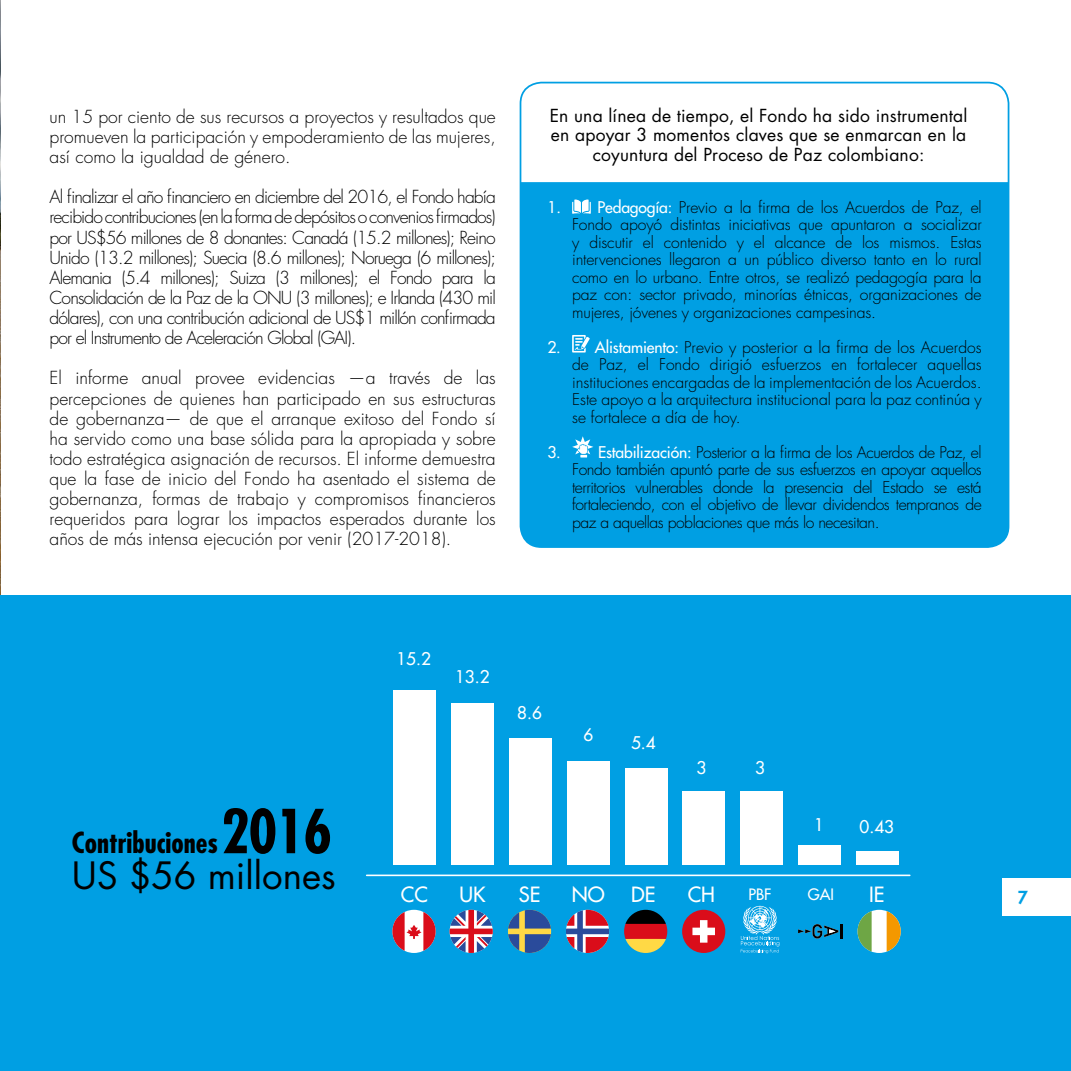
<style>
.page{position:relative;width:1071px;height:1071px;background:#fff}
.page>*{position:absolute;margin:0;border:0;box-sizing:border-box;transform-origin:0 0}
.t1{font:700 condensed 58.98px "Futura Std";color:#000}
.t2{font:36.57px "Futura Std";color:#000}
.t3{font:700 condensed 28.35px "Futura Std";color:#000}
.t4{font:500 20.47px "Futura Std";color:#fff}
.t5{font:300 17.5px/20.1px "Futura Std";color:#000;text-align:justify}
.t6{font:17.5px/19.2px "Futura Std";letter-spacing:.01em;color:#000;text-align:center}
.t7{font:800 17.5px "Futura Std";color:#009fe3}
.t8{font:500 16.97px "Futura Std";color:#fff}
.t9{font:300 15.75px/17.5px "Futura Std";letter-spacing:-.01em;color:#000;text-align:justify}
.t10{font:500 15.4px "Futura Std";color:#fff}
.s1{font-weight:500;color:#fff}
</style>
<div class="page">
<img style="left:0;top:0;width:1px;height:595px">
<div style="left:1px;top:595px;width:1070px;height:476px;background:#009fe3"></div>
<div style="left:521px;top:182px;width:488px;height:365px;background:#009fe3"></div>
<div style="left:393px;top:690px;width:43px;height:175px;background:#fff"></div>
<div style="left:451px;top:703px;width:43px;height:162px;background:#fff"></div>
<div style="left:509px;top:738px;width:42px;height:127px;background:#fff"></div>
<div style="left:567px;top:761px;width:42px;height:104px;background:#fff"></div>
<div style="left:625px;top:768px;width:42px;height:97px;background:#fff"></div>
<div style="left:682px;top:791px;width:43px;height:74px;background:#fff"></div>
<div style="left:856px;top:851px;width:43px;height:14px;background:#fff"></div>
<div style="left:798px;top:845px;width:43px;height:20px;background:#fff"></div>
<div style="left:741px;top:791px;width:42px;height:74px;background:#fff"></div>
<hr style="left:367px;top:875px;width:543px;height:1px;background:#fff">
<div style="left:392px;top:910px;width:44px;height:43px;background:#fff;border-radius:50%"></div>
<svg style="left:392px;top:912px;width:44px;height:39px"></svg>
<svg style="left:450px;top:910px;width:43px;height:43px"></svg>
<svg style="left:508px;top:910px;width:43px;height:43px"></svg>
<svg style="left:508px;top:912px;width:11px;height:38px"></svg>
<svg style="left:525px;top:910px;width:26px;height:43px"></svg>
<svg style="left:566px;top:910px;width:43px;height:43px"></svg>
<svg style="left:624px;top:910px;width:43px;height:43px"></svg>
<div style="left:682px;top:910px;width:43px;height:43px;background:#da0d1a;border-radius:50%"></div>
<svg style="left:692px;top:920px;width:23px;height:23px"></svg>
<div style="left:858px;top:910px;width:43px;height:43px;background:#fff;border-radius:50%"></div>
<svg style="left:887px;top:911px;width:14px;height:41px"></svg>
<svg style="left:858px;top:911px;width:14px;height:41px"></svg>
<svg style="left:798px;top:924px;width:45px;height:15px"></svg>
<svg style="left:741px;top:906px;width:38px;height:47px"></svg>
<svg style="left:572px;top:200px;width:19px;height:14px"></svg>
<svg style="left:572px;top:335px;width:18px;height:18px"></svg>
<svg style="left:572px;top:436px;width:21px;height:22px"></svg>
<div style="left:1003px;top:878px;width:68px;height:38px;background:#fff"></div>
<p class="t5" style="left:50px;top:107px;width:448px">un 15 por ciento de sus recursos a proyectos y resultados que promueven la participación y empoderamiento de las mujeres, así como la igualdad de género.</p>
<p class="t5" style="left:50px;top:187px;width:448px">Al finalizar el año financiero en diciembre del 2016, el Fondo había recibido contribuciones (en la forma de depósitos o convenios firmados) por US$56 millones de 8 donantes: Canadá (15.2 millones); Reino Unido (13.2 millones); Suecia (8.6 millones); Noruega (6 millones); Alemania (5.4 millones); Suiza (3 millones); el Fondo para la Consolidación de la Paz de la ONU (3 millones); e Irlanda (430 mil dólares), con una contribución adicional de US$1 millón confirmada por el Instrumento de Aceleración Global (GAI).</p>
<p class="t5" style="left:50px;top:368px;width:448px">El informe anual provee evidencias —a través de las percepciones de quienes han participado en sus estructuras de gobernanza— de que el arranque exitoso del Fondo sí ha servido como una base sólida para la apropiada y sobre todo estratégica asignación de recursos. El informe demuestra que la fase de inicio del Fondo ha asentado el sistema de gobernanza, formas de trabajo y compromisos financieros requeridos para lograr los impactos esperados durante los años de más intensa ejecución por venir (2017-2018).</p>
<p class="t6" style="left:550px;top:106px;width:419px">En una línea de tiempo, el Fondo ha sido instrumental en apoyar 3 momentos claves que se enmarcan en la coyuntura del Proceso de Paz colombiano:</p>
<p class="t9" style="left:572px;top:199px;width:411px;text-indent:-25px"><span class="s1">1. Pedagogía:</span> Previo a la firma de los Acuerdos de Paz, el Fondo apoyó distintas iniciativas que apuntaron a socializar y discutir el contenido y el alcance de los mismos. Estas intervenciones llegaron a un público diverso tanto en lo rural como en lo urbano. Entre otros, se realizó pedagogía para la paz con: sector privado, minorías étnicas, organizaciones de mujeres, jóvenes y organizaciones campesinas.</p>
<p class="t9" style="left:572px;top:339px;width:411px;text-indent:-25px"><span class="s1">2. Alistamiento:</span> Previo y posterior a la firma de los Acuerdos de Paz, el Fondo dirigió esfuerzos en fortalecer aquellas instituciones encargadas de la implementación de los Acuerdos.<br>Este apoyo a la arquitectura institucional para la paz continúa y se fortalece a día de hoy.</p>
<p class="t9" style="left:572px;top:444px;width:411px;text-indent:-25px"><span class="s1">3. Estabilización:</span> Posterior a la firma de los Acuerdos de Paz, el Fondo también apuntó parte de sus esfuerzos en apoyar aquellos territorios vulnerables donde la presencia del Estado se está fortaleciendo, con el objetivo de llevar dividendos tempranos de paz a aquellas poblaciones que más lo necesitan.</p>
<h1 class="t1" style="left:221px;top:795px;width:113px">2016</h1>
<h3 class="t3" style="left:72px;top:825px;width:148px">Contribuciones</h3>
<h2 class="t2" style="left:72px;top:852px;width:265px">US $56 millones</h2>
<p class="t8" style="left:396px;top:649px;width:36px">15.2</p>
<p class="t4" style="left:401px;top:882px;width:29px">CC</p>
<p class="t8" style="left:455px;top:666px;width:36px">13.2</p>
<p class="t8" style="left:517px;top:702px;width:26px">8.6</p>
<p class="t8" style="left:583px;top:724px;width:11px">6</p>
<p class="t8" style="left:631px;top:732px;width:26px">5.4</p>
<p class="t8" style="left:697px;top:757px;width:11px">3</p>
<p class="t8" style="left:755px;top:757px;width:11px">3</p>
<p class="t8" style="left:814px;top:814px;width:11px">1</p>
<p class="t8" style="left:860px;top:816px;width:36px">0.43</p>
<p class="t4" style="left:459px;top:882px;width:27px">UK</p>
<p class="t4" style="left:519px;top:882px;width:23px">SE</p>
<p class="t4" style="left:572px;top:882px;width:34px">NO</p>
<p class="t4" style="left:631px;top:882px;width:26px">DE</p>
<p class="t4" style="left:688px;top:882px;width:29px">CH</p>
<p class="t10" style="left:749px;top:885px;width:25px">PBF</p>
<p class="t10" style="left:808px;top:885px;width:28px">GAI</p>
<p class="t4" style="left:869px;top:882px;width:17px">IE</p>
<p class="t7" style="left:1018px;top:887px;width:12px">7</p>
</div>
